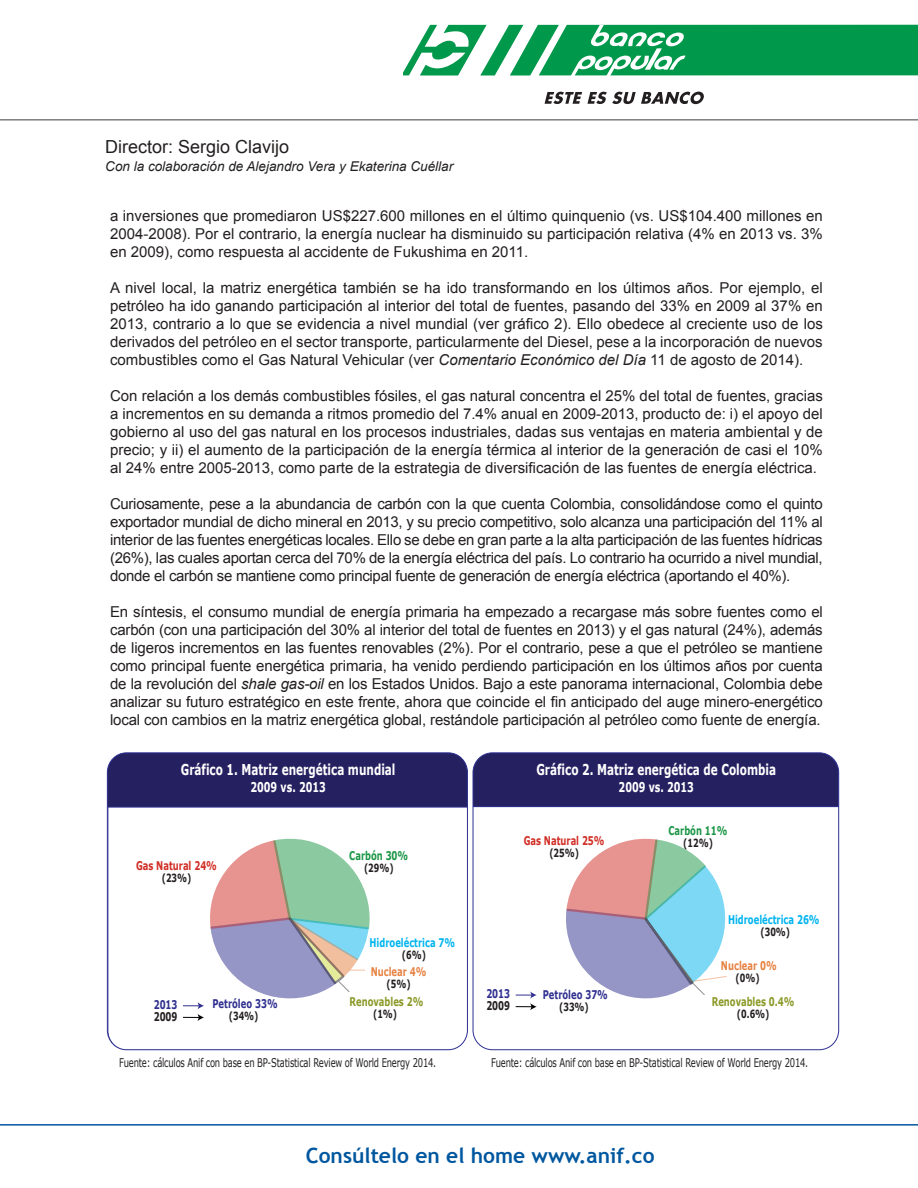
<style>
.page{position:relative;width:918px;height:1188px;background:#fff}
.page>*{position:absolute;margin:0;border:0;box-sizing:border-box;transform-origin:0 0}
.t1{font:700 21px "Trebuchet MS";color:#01579f}
.t2{font:18px "Arial";color:#231f20}
.t3{font:15px/18px "Arial";color:#231f20;text-align:justify}
.t4{font:700 15px "Verdana";color:#fff;scale:.7 1}
.t5{font:italic 13.5px "Arial";color:#231f20}
.t6{font:700 13.5px "Verdana";color:#fff;scale:.7 1}
.t7{font:12px "Verdana";letter-spacing:-.025em;color:#231f20;scale:.7 1}
.t8{font:700 12px "Verdana";color:#00b4ef;scale:.7 1}
.t9{font:700 12px "Verdana";color:#303090;scale:.7 1}
.t10{font:700 12px "Verdana";color:#d12e26;scale:.7 1}
.t11{font:700 12px "Verdana";color:#8b9927;scale:.7 1}
.t12{font:700 12px "Verdana";color:#1b9646;scale:.7 1}
.t13{font:700 12px "Verdana";color:#e78243;scale:.7 1}
.t14{font:700 12px "Verdana";color:#231f20;scale:.7 1}
.t15{font:700 11.25px "Verdana";color:#231f20;scale:.7 1}
.s1{font-style:italic}
</style>
<div class="page">
<hr style="left:0;top:1124px;width:918px;height:2px;background:#01579f">
<hr style="left:0;top:119px;width:918px;height:2px;background:#7c7e81">
<svg style="left:403px;top:24px;width:515px;height:52px"></svg>
<svg style="left:545px;top:92px;width:159px;height:12px"></svg>
<svg style="left:107px;top:807px;width:360px;height:243px"></svg>
<div style="left:107px;top:754px;width:359px;height:53px;background:#252161"></div>
<div style="left:107px;top:752px;width:361px;height:298px;border:1px solid #2e3092;border-radius:19px"></div>
<div style="left:473px;top:754px;width:366px;height:53px;background:#252161"></div>
<div style="left:473px;top:752px;width:366px;height:298px;border:1px solid #2e3092;border-radius:19px"></div>
<svg style="left:210px;top:839px;width:160px;height:159px"></svg>
<svg style="left:566px;top:839px;width:161px;height:159px"></svg>
<svg style="left:183px;top:1002px;width:21px;height:19px"></svg>
<svg style="left:516px;top:992px;width:21px;height:18px"></svg>
<p class="t2" style="left:105px;top:135px;width:186px">Director: Sergio Clavijo</p>
<p class="t5" style="left:105px;top:157px;width:349px">Con la colaboración de Alejandro Vera y Ekaterina Cuéllar</p>
<p class="t3" style="left:110px;top:207px;width:714px">a inversiones que promediaron US$227.600 millones en el último quinquenio (vs. US$104.400 millones en 2004-2008). Por el contrario, la energía nuclear ha disminuido su participación relativa (4% en 2013 vs. 3% en 2009), como respuesta al accidente de Fukushima en 2011.</p>
<p class="t3" style="left:110px;top:279px;width:714px">A nivel local, la matriz energética también se ha ido transformando en los últimos años. Por ejemplo, el petróleo ha ido ganando participación al interior del total de fuentes, pasando del 33% en 2009 al 37% en 2013, contrario a lo que se evidencia a nivel mundial (ver gráfico 2). Ello obedece al creciente uso de los derivados del petróleo en el sector transporte, particularmente del Diesel, pese a la incorporación de nuevos combustibles como el Gas Natural Vehicular (ver <span class="s1">Comentario Económico del Día</span> 11 de agosto de 2014).</p>
<p class="t3" style="left:110px;top:387px;width:714px">Con relación a los demás combustibles fósiles, el gas natural concentra el 25% del total de fuentes, gracias a incrementos en su demanda a ritmos promedio del 7.4% anual en 2009-2013, producto de: i) el apoyo del gobierno al uso del gas natural en los procesos industriales, dadas sus ventajas en materia ambiental y de precio; y ii) el aumento de la participación de la energía térmica al interior de la generación de casi el 10% al 24% entre 2005-2013, como parte de la estrategia de diversificación de las fuentes de energía eléctrica.</p>
<p class="t3" style="left:110px;top:495px;width:714px">Curiosamente, pese a la abundancia de carbón con la que cuenta Colombia, consolidándose como el quinto exportador mundial de dicho mineral en 2013, y su precio competitivo, solo alcanza una participación del 11% al interior de las fuentes energéticas locales. Ello se debe en gran parte a la alta participación de las fuentes hídricas (26%), las cuales aportan cerca del 70% de la energía eléctrica del país. Lo contrario ha ocurrido a nivel mundial, donde el carbón se mantiene como principal fuente de generación de energía eléctrica (aportando el 40%).</p>
<p class="t3" style="left:110px;top:603px;width:714px">En síntesis, el consumo mundial de energía primaria ha empezado a recargase más sobre fuentes como el carbón (con una participación del 30% al interior del total de fuentes en 2013) y el gas natural (24%), además de ligeros incrementos en las fuentes renovables (2%). Por el contrario, pese a que el petróleo se mantiene como principal fuente energética primaria, ha venido perdiendo participación en los últimos años por cuenta de la revolución del <span class="s1">shale gas-oil</span> en los Estados Unidos. Bajo a este panorama internacional, Colombia debe analizar su futuro estratégico en este frente, ahora que coincide el fin anticipado del auge minero-energético local con cambios en la matriz energética global, restándole participación al petróleo como fuente de energía.</p>
<p class="t4" style="left:181px;top:759px;width:308px">Gráfico 1. Matriz energética mundial</p>
<p class="t6" style="left:251px;top:777px;width:109px">2009 vs. 2013</p>
<p class="t10" style="left:136px;top:858px;width:117px">Gas Natural 24%</p>
<p class="t15" style="left:162px;top:870px;width:44px">(23%)</p>
<p class="t9" style="left:154px;top:996px;width:36px">2013</p>
<p class="t14" style="left:154px;top:1008px;width:36px">2009</p>
<p class="t9" style="left:212px;top:995px;width:95px">Petróleo 33%</p>
<p class="t15" style="left:229px;top:1008px;width:44px">(34%)</p>
<p class="t12" style="left:349px;top:847px;width:86px">Carbón 30%</p>
<p class="t15" style="left:364px;top:860px;width:44px">(29%)</p>
<p class="t8" style="left:370px;top:934px;width:124px">Hidroeléctrica 7%</p>
<p class="t15" style="left:402px;top:947px;width:36px">(6%)</p>
<p class="t13" style="left:371px;top:963px;width:81px">Nuclear 4%</p>
<p class="t15" style="left:387px;top:976px;width:36px">(5%)</p>
<p class="t11" style="left:350px;top:993px;width:107px">Renovables 2%</p>
<p class="t15" style="left:373px;top:1006px;width:36px">(1%)</p>
<p class="t4" style="left:536px;top:759px;width:344px">Gráfico 2. Matriz energética de Colombia</p>
<p class="t6" style="left:619px;top:777px;width:109px">2009 vs. 2013</p>
<p class="t10" style="left:524px;top:832px;width:117px">Gas Natural 25%</p>
<p class="t15" style="left:549px;top:845px;width:44px">(25%)</p>
<p class="t12" style="left:669px;top:822px;width:86px">Carbón 11%</p>
<p class="t15" style="left:683px;top:835px;width:44px">(12%)</p>
<p class="t9" style="left:486px;top:986px;width:36px">2013</p>
<p class="t14" style="left:486px;top:997px;width:36px">2009</p>
<p class="t9" style="left:543px;top:986px;width:95px">Petróleo 37%</p>
<p class="t15" style="left:559px;top:999px;width:44px">(33%)</p>
<p class="t8" style="left:728px;top:911px;width:132px">Hidroeléctrica 26%</p>
<p class="t15" style="left:760px;top:924px;width:44px">(30%)</p>
<p class="t13" style="left:721px;top:957px;width:81px">Nuclear 0%</p>
<p class="t15" style="left:735px;top:970px;width:36px">(0%)</p>
<p class="t11" style="left:712px;top:993px;width:120px">Renovables 0.4%</p>
<p class="t15" style="left:737px;top:1006px;width:48px">(0.6%)</p>
<p class="t7" style="left:119px;top:1054px;width:455px">Fuente: cálculos Anif con base en BP-Statistical Review of World Energy 2014.</p>
<p class="t7" style="left:491px;top:1054px;width:455px">Fuente: cálculos Anif con base en BP-Statistical Review of World Energy 2014.</p>
<h1 class="t1" style="left:306px;top:1142px;width:350px">Consúltelo en el home www.anif.co</h1>
</div>
